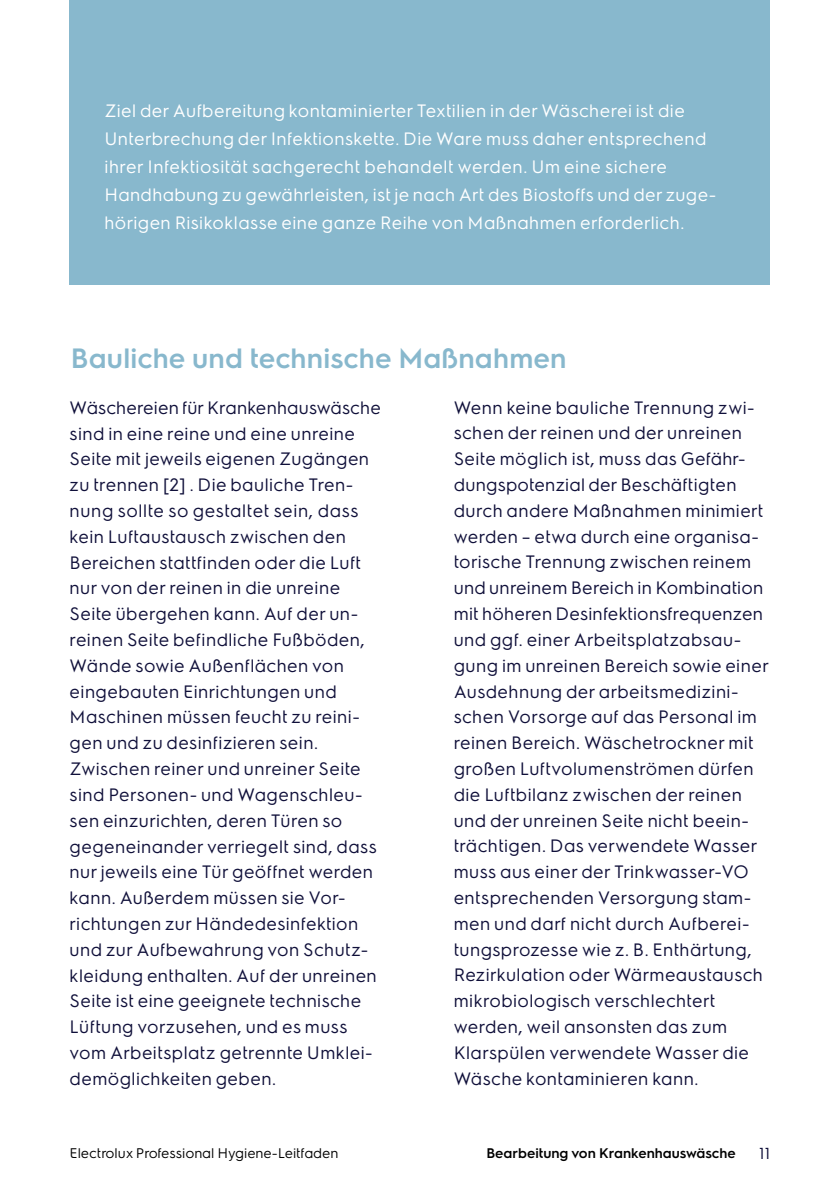
<style>
.page{position:relative;width:840px;height:1191px;background:#fff}
.page>*{position:absolute;margin:0;border:0;box-sizing:border-box;transform-origin:0 0}
.t1{font:600 28px "Electrolux Sans";letter-spacing:.005em;color:#88b8cd}
.t2{font:18px/25.8px "Electrolux Sans";letter-spacing:.02em;color:#10103a}
.t3{font:18px/28px "Electrolux Sans";letter-spacing:.02em;color:#fff}
.t4{font:16px "Electrolux Sans";color:#10103a}
.t5{font:14px "Electrolux Sans";color:#000}
.t6{font:600 14px "Electrolux Sans";color:#000}
</style>
<div class="page">
<div style="left:70px;top:0;width:699px;height:284px;background:#88b8cd"></div>
<p class="t3" style="left:105px;top:95px;width:613px">Ziel der Aufbereitung kontaminierter Textilien in der Wäscherei ist die Unterbrechung der Infektionskette. Die Ware muss daher entsprechend ihrer Infektiosität sachgerecht behandelt werden. Um eine sichere Handhabung zu gewährleisten, ist je nach Art des Biostoffs und der zuge&shy;hörigen Risikoklasse eine ganze Reihe von Maßnahmen erforderlich.</p>
<h1 class="t1" style="left:71px;top:338px;width:497px">Bauliche und technische Maßnahmen</h1>
<p class="t2" style="left:70px;top:393px;width:312px">Wäschereien für Krankenhauswäsche sind in eine reine und eine unreine Seite mit jeweils eigenen Zugängen zu trennen [2] . Die bauliche Tren&shy;nung sollte so gestaltet sein, dass kein Luftaustausch zwischen den Bereichen stattfinden oder die Luft nur von der reinen in die unreine Seite übergehen kann. Auf der un&shy;reinen Seite befindliche Fußböden, Wände sowie Außenflächen von eingebauten Einrichtungen und Maschinen müssen feucht zu reini&shy;gen und zu desinfizieren sein.<br>Zwischen reiner und unreiner Seite sind Personen- und Wagenschleu&shy;sen einzurichten, deren Türen so gegeneinander verriegelt sind, dass nur jeweils eine Tür geöffnet werden kann. Außerdem müssen sie Vor&shy;richtungen zur Händedesinfektion und zur Aufbewahrung von Schutz&shy;kleidung enthalten. Auf der unreinen Seite ist eine geeignete technische Lüftung vorzusehen, und es muss vom Arbeitsplatz getrennte Umklei&shy;demöglichkeiten geben.</p>
<p class="t2" style="left:454px;top:393px;width:316px">Wenn keine bauliche Trennung zwi&shy;schen der reinen und der unreinen Seite möglich ist, muss das Gefähr&shy;dungspotenzial der Beschäftigten durch andere Maßnahmen minimiert werden – etwa durch eine organisa&shy;torische Trennung zwischen reinem und unreinem Bereich in Kombination mit höheren Desinfektionsfrequenzen und ggf. einer Arbeitsplatzabsau&shy;gung im unreinen Bereich sowie einer Ausdehnung der arbeitsmedizini&shy;schen Vorsorge auf das Personal im reinen Bereich. Wäschetrockner mit großen Luftvolumenströmen dürfen die Luftbilanz zwischen der reinen und der unreinen Seite nicht beein&shy;trächtigen. Das verwendete Wasser muss aus einer der Trinkwasser-VO entsprechenden Versorgung stam&shy;men und darf nicht durch Aufberei&shy;tungsprozesse wie z. B. Enthärtung, Rezirkulation oder Wärmeaustausch mikrobiologisch verschlechtert werden, weil ansonsten das zum Klarspülen verwendete Wasser die Wäsche kontaminieren kann.</p>
<p class="t5" style="left:70px;top:1143px;width:270px">Electrolux Professional Hygiene-Leitfaden</p>
<p class="t4" style="left:759px;top:1141px;width:12px">11</p>
<p class="t6" style="left:486px;top:1143px;width:251px">Bearbeitung von Krankenhauswäsche</p>
</div>
